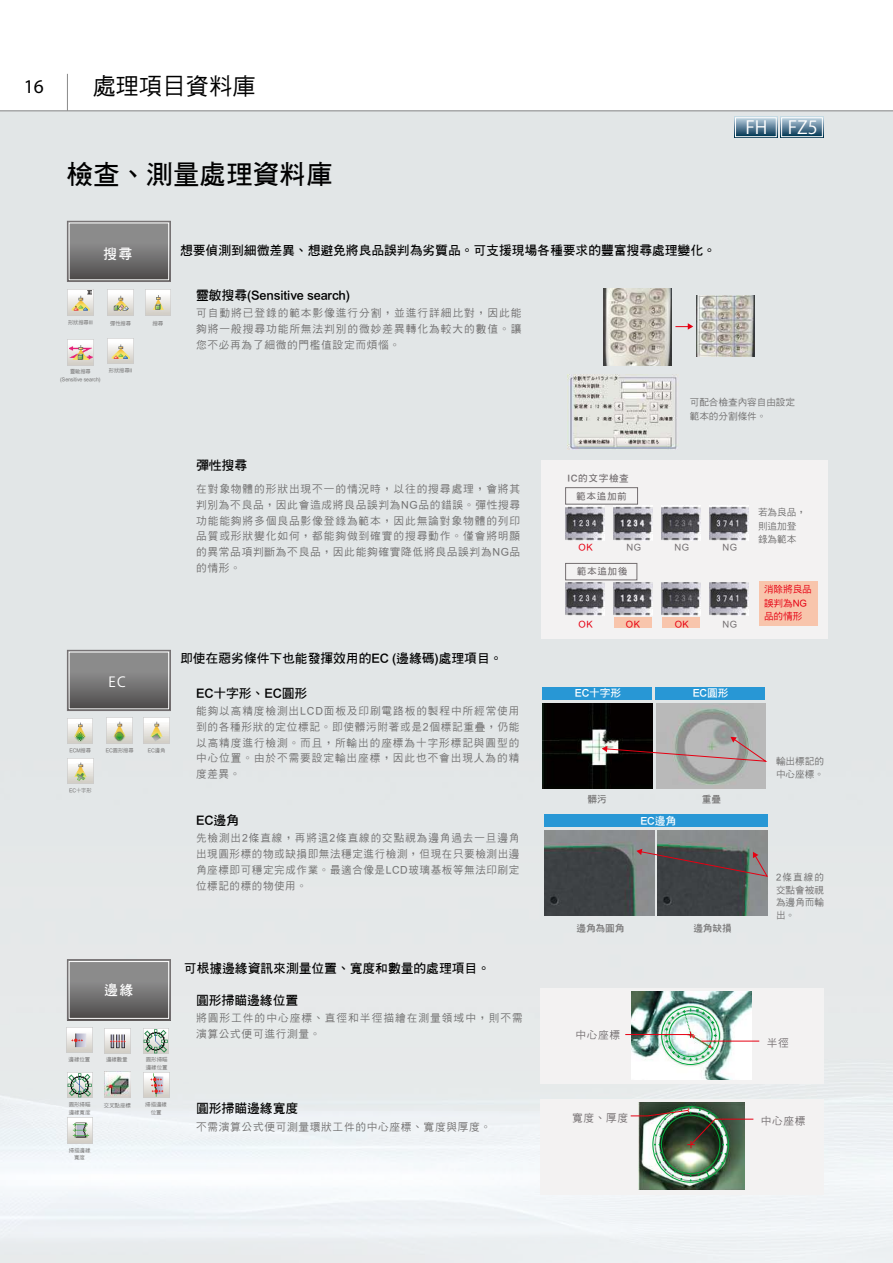
<style>
.page{position:relative;width:893px;height:1263px;background:#fff}
.page>*{position:absolute;margin:0;border:0;box-sizing:border-box;transform-origin:0 0}
.t1{font:26.55px "DF Hei Bd HKP BF";color:#000}
.t2{font:23.4px "DF Hei Md HKP BF";color:#000}
.t3{font:19.5px "Myriad Pro";color:#000}
.t4{font:18px "Koz Go Pro";color:#fff}
.t5{font:13.8px "DF Hei Bd HKP BF";color:#fff}
.t6{font:13.8px "Midashi Go Pro MB31 90 ms RKSJ H";color:#fff}
.t7{font:12.75px "DF Hei Bd HKP BF";color:#000}
.t8{font:10.65px/15.8px "DF Hei Md HKP BF";letter-spacing:.07em;color:#727171;text-align:justify}
.t9{font:10.65px/15.8px "DF Hei Md HKP BF";letter-spacing:.1em;color:#727171}
.t10{font:10.65px "DF Hei Md HKP BF";letter-spacing:.07em;color:#746f71}
.t11{font:10.65px "DF Hei Bd HKP BF";color:#fff}
.t12{font:9.6px/12.5px "DF Hei Md HKP BF";color:#727171}
.t13{font:9.6px/17.4px "DF Hei Bd HKP BF";letter-spacing:.07em;color:#746f71;text-align:right}
.t14{font:9.6px/13.5px "DF Hei Md HKP BF";color:#e60012}
.t15{font:9.6px "DF Hei Bd HKP BF";color:#727171}
.t16{font:9.45px "DF Hei Md HKP BF";letter-spacing:.07em;color:#e60012}
.t17{font:9.45px "DF Hei Md HKP BF";letter-spacing:.07em;color:#746f71}
.t18{font:5.4px/7.6px "DF Hei Md HKP BF";color:#727171;text-align:center;scale:.95 1}
.t19{font:5.4px/7.6px "DF Hei Md HKP BF";color:#727171}
</style>
<div class="page">
<img style="left:0;top:111px;width:893px;height:1152px">
<hr style="left:0;top:110px;width:893px;height:1px;background:#898989">
<hr style="left:67px;top:74px;width:1px;height:37px;background:#898989">
<div style="left:67px;top:221px;width:103px;height:60px;background:linear-gradient(to bottom,#9d9d9e,#545252)"></div>
<div style="left:67px;top:221px;width:104px;height:61px;border:1px solid #746f71"></div>
<div style="left:69px;top:222px;width:100px;height:58px;border:1px solid #fff"></div>
<div style="left:67px;top:650px;width:103px;height:60px;background:linear-gradient(to bottom,#9d9d9e,#545252)"></div>
<div style="left:67px;top:650px;width:104px;height:61px;border:1px solid #746f71"></div>
<div style="left:69px;top:651px;width:100px;height:58px;border:1px solid #fff"></div>
<div style="left:67px;top:960px;width:103px;height:60px;background:linear-gradient(to bottom,#9d9d9e,#535151)"></div>
<div style="left:67px;top:960px;width:104px;height:60px;border:1px solid #746f71"></div>
<div style="left:69px;top:961px;width:100px;height:58px;border:1px solid #fff"></div>
<img style="left:567px;top:375px;width:111px;height:74px">
<svg style="left:675px;top:323px;width:18px;height:7px"></svg>
<img style="left:603px;top:288px;width:69px;height:77px">
<img style="left:696px;top:295px;width:58px;height:61px">
<div style="left:540px;top:1099px;width:284px;height:95px;background:#f3f2f2"></div>
<img style="left:639px;top:1102px;width:106px;height:88px">
<img style="left:630px;top:1107px;width:124px;height:74px">
<div style="left:540px;top:988px;width:284px;height:96px;background:#f3f2f2"></div>
<img style="left:631px;top:992px;width:120px;height:87px">
<div style="left:662px;top:1007px;width:57px;height:57px;border:1px solid #00a73b;border-radius:50%"></div>
<hr style="left:625px;top:1034px;width:66px;height:1px;background:#e60012">
<hr style="left:701px;top:1041px;width:58px;height:1px;background:#e60012">
<img style="left:665px;top:1008px;width:52px;height:53px">
<img style="left:656px;top:704px;width:109px;height:84px">
<img style="left:542px;top:704px;width:110px;height:84px">
<div style="left:656px;top:687px;width:109px;height:13px;background:#2897d5"></div>
<div style="left:542px;top:687px;width:110px;height:13px;background:#2897d5"></div>
<img style="left:544px;top:831px;width:110px;height:84px">
<img style="left:658px;top:831px;width:109px;height:84px">
<div style="left:544px;top:814px;width:224px;height:13px;background:#2897d5"></div>
<svg style="left:602px;top:737px;width:165px;height:25px;background:#8d8180"></svg>
<svg style="left:636px;top:849px;width:132px;height:28px;background:#5c5658"></svg>
<img style="left:67px;top:718px;width:26px;height:26px">
<img style="left:107px;top:718px;width:25px;height:25px">
<img style="left:144px;top:718px;width:25px;height:25px">
<img style="left:68px;top:758px;width:25px;height:26px">
<img style="left:67px;top:1027px;width:25px;height:26px">
<img style="left:105px;top:1028px;width:25px;height:25px">
<img style="left:143px;top:1028px;width:26px;height:25px">
<img style="left:67px;top:1072px;width:26px;height:26px">
<img style="left:105px;top:1072px;width:25px;height:25px">
<img style="left:145px;top:290px;width:26px;height:25px">
<img style="left:68px;top:290px;width:25px;height:25px">
<img style="left:68px;top:340px;width:25px;height:25px">
<img style="left:108px;top:290px;width:25px;height:25px">
<img style="left:108px;top:338px;width:25px;height:26px">
<img style="left:144px;top:1072px;width:25px;height:26px">
<img style="left:67px;top:1118px;width:26px;height:25px">
<div style="left:541px;top:460px;width:287px;height:179px;background:#f3f2f2"></div>
<div style="left:565px;top:487px;width:73px;height:17px;border:1px solid #746f71"></div>
<img style="left:566px;top:505px;width:38px;height:35px">
<img style="left:614px;top:505px;width:38px;height:35px">
<img style="left:662px;top:505px;width:38px;height:35px">
<img style="left:710px;top:505px;width:38px;height:35px">
<div style="left:759px;top:582px;width:59px;height:44px;background:#f8c5ac"></div>
<div style="left:565px;top:563px;width:72px;height:17px;border:1px solid #746f71"></div>
<img style="left:566px;top:582px;width:38px;height:33px">
<img style="left:614px;top:582px;width:38px;height:33px">
<img style="left:662px;top:582px;width:38px;height:33px">
<img style="left:710px;top:583px;width:38px;height:32px">
<svg style="left:734px;top:116px;width:43px;height:22px"></svg>
<div style="left:735px;top:118px;width:41px;height:19px;border:1px solid #fff"></div>
<svg style="left:780px;top:116px;width:44px;height:22px"></svg>
<div style="left:781px;top:118px;width:42px;height:19px;border:1px solid #fff"></div>
<div style="left:662px;top:617px;width:38px;height:11px;background:#f8c5ac"></div>
<div style="left:614px;top:617px;width:37px;height:11px;background:#f8c5ac"></div>
<h3 class="t3" style="left:24px;top:74px;width:22px">16</h3>
<h2 class="t2" style="left:92px;top:74px;width:165px">處理項目資料庫</h2>
<h1 class="t1" style="left:67px;top:160px;width:267px">檢查、測量處理資料庫</h1>
<h3 class="t4" style="left:745px;top:116px;width:74px">FH FZ5</h3>
<p class="t5" style="left:103px;top:247px;width:31px">搜尋</p>
<p class="t18" style="left:68px;top:318px;width:28px">形狀搜尋III</p>
<p class="t19" style="left:152px;top:319px;width:12px">搜尋</p>
<p class="t18" style="left:110px;top:319px;width:23px">彈性搜尋</p>
<p class="t18" style="left:60px;top:368px;width:44px">靈敏搜尋(Sensitive search)</p>
<p class="t18" style="left:109px;top:367px;width:26px">形狀搜尋II</p>
<p class="t7" style="left:180px;top:244px;width:537px">想要偵測到細微差異、想避免將良品誤判為劣質品。可支援現場各種要求的豐富搜尋處理變化。</p>
<p class="t7" style="left:196px;top:288px;width:155px">靈敏搜尋(Sensitive search)</p>
<p class="t8" style="left:196px;top:305px;width:327px">可自動將已登錄的範本影像進行分割，並進行詳細比對，因此能夠將一般搜尋功能所無法判別的微妙差異轉化為較大的數值。讓您不必再為了細微的門檻值設定而煩惱。</p>
<p class="t12" style="left:690px;top:395px;width:107px;line-height:14.4px">可配合檢查內容自由設定範本的分割條件。</p>
<p class="t7" style="left:196px;top:459px;width:53px">彈性搜尋</p>
<p class="t8" style="left:196px;top:481px;width:326px">在對象物體的形狀出現不一的情況時，以往的搜尋處理，會將其判別為不良品，因此會造成將良品誤判為NG品的錯誤。彈性搜尋功能能夠將多個良品影像登錄為範本，因此無論對象物體的列印品質或形狀變化如何，都能夠做到確實的搜尋動作。僅會將明顯的異常品項判斷為不良品，因此能夠確實降低將良品誤判為NG品的情形。</p>
<p class="t6" style="left:109px;top:674px;width:19px">EC</p>
<p class="t18" style="left:69px;top:747px;width:24px">ECM搜尋</p>
<p class="t18" style="left:106px;top:747px;width:31px">EC圓形搜尋</p>
<p class="t18" style="left:69px;top:787px;width:25px">EC十字形</p>
<p class="t18" style="left:148px;top:746px;width:20px">EC邊角</p>
<p class="t7" style="left:180px;top:651px;width:324px">即使在惡劣條件下也能發揮效用的EC (邊緣碼)處理項目。</p>
<p class="t7" style="left:196px;top:686px;width:113px">EC十字形、EC圓形</p>
<p class="t8" style="left:196px;top:703px;width:325px">能夠以高精度檢測出LCD面板及印刷電路板的製程中所經常使用到的各種形狀的定位標記。即使髒污附著或是2個標記重疊，仍能以高精度進行檢測。而且，所輸出的座標為十字形標記與圓型的中心位置。由於不需要設定輸出座標，因此也不會出現人為的精度差異。</p>
<p class="t7" style="left:196px;top:814px;width:44px">EC邊角</p>
<p class="t8" style="left:196px;top:831px;width:325px">先檢測出2條直線，再將這2條直線的交點視為邊角過去一旦邊角出現圓形標的物或缺損即無法穩定進行檢測，但現在只要檢測出邊角座標即可穩定完成作業。最適合像是LCD玻璃基板等無法印刷定位標記的標的物使用。</p>
<p class="t5" style="left:104px;top:982px;width:31px">邊緣</p>
<p class="t19" style="left:69px;top:1056px;width:23px">邊緣位置</p>
<p class="t19" style="left:106px;top:1055px;width:23px">邊緣數量</p>
<p class="t19" style="left:69px;top:1101px;width:23px">圓形掃瞄邊緣寬度</p>
<p class="t19" style="left:146px;top:1056px;width:23px">圓形掃瞄邊緣位置</p>
<p class="t19" style="left:104px;top:1101px;width:29px">交叉點座標</p>
<p class="t19" style="left:145px;top:1101px;width:23px;text-align:center">掃描邊緣位置</p>
<p class="t19" style="left:69px;top:1146px;width:23px;text-align:center">掃描邊緣寬度</p>
<p class="t7" style="left:184px;top:962px;width:308px">可根據邊緣資訊來測量位置、寬度和數量的處理項目。</p>
<p class="t7" style="left:196px;top:994px;width:104px">圓形掃瞄邊緣位置</p>
<p class="t9" style="left:196px;top:1011px;width:328px">將圓形工件的中心座標、直徑和半徑描繪在測量領域中，則不需演算公式便可進行測量。</p>
<p class="t7" style="left:196px;top:1102px;width:104px">圓形掃瞄邊緣寬度</p>
<p class="t8" style="left:196px;top:1119px;width:296px">不需演算公式便可測量環狀工件的中心座標、寬度與厚度。</p>
<p class="t13" style="left:568px;top:470px;width:63px">IC的文字檢查範本追加前</p>
<p class="t16" style="left:579px;top:542px;width:15px">OK</p>
<p class="t17" style="left:626px;top:542px;width:16px">NG</p>
<p class="t17" style="left:674px;top:542px;width:16px">NG</p>
<p class="t17" style="left:722px;top:542px;width:16px">NG</p>
<p class="t13" style="left:577px;top:563px;width:52px">範本追加後</p>
<p class="t16" style="left:579px;top:620px;width:15px">OK</p>
<p class="t16" style="left:626px;top:620px;width:15px">OK</p>
<p class="t16" style="left:675px;top:620px;width:15px">OK</p>
<p class="t17" style="left:722px;top:620px;width:16px">NG</p>
<p class="t12" style="left:758px;top:506px;width:49px;line-height:13.5px">若為良品，則追加登錄為範本</p>
<p class="t14" style="left:764px;top:583px;width:49px">消除將良品誤判為NG品的情形</p>
<p class="t11" style="left:575px;top:688px;width:48px">EC十字形</p>
<p class="t11" style="left:693px;top:688px;width:37px">EC圓形</p>
<p class="t15" style="left:588px;top:794px;width:21px">髒污</p>
<p class="t15" style="left:702px;top:794px;width:21px">重疊</p>
<p class="t11" style="left:640px;top:815px;width:37px">EC邊角</p>
<p class="t15" style="left:576px;top:924px;width:49px">邊角為圓角</p>
<p class="t15" style="left:693px;top:924px;width:40px">邊角缺損</p>
<p class="t12" style="left:776px;top:755px;width:49px">輸出標記的中心座標。</p>
<p class="t12" style="left:776px;top:872px;width:49px;text-align:justify">2條直線的交點會被視為邊角而輸出。</p>
<p class="t10" style="left:575px;top:1029px;width:46px">中心座標</p>
<p class="t10" style="left:767px;top:1038px;width:24px">半徑</p>
<p class="t10" style="left:572px;top:1112px;width:58px">寬度、厚度</p>
<p class="t10" style="left:761px;top:1115px;width:46px">中心座標</p>
</div>
